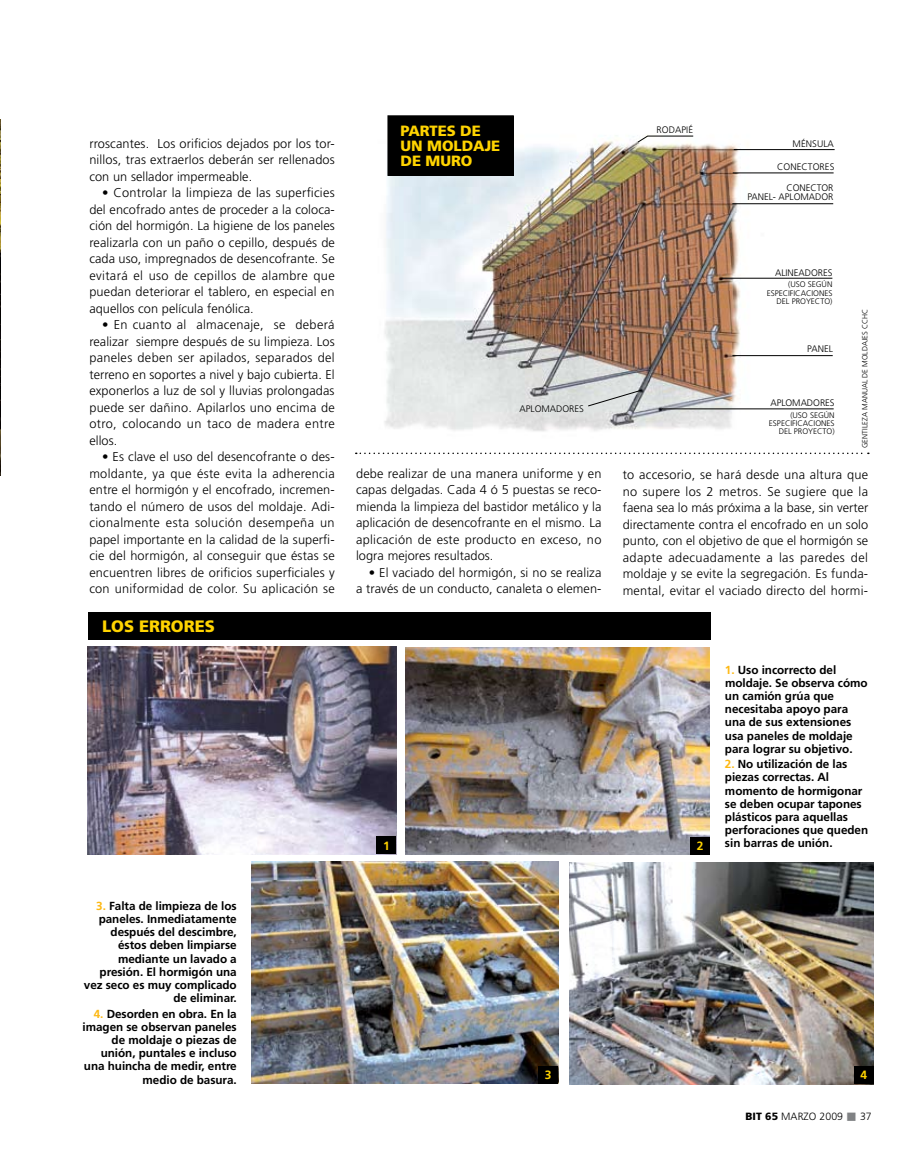
<style>
.page{position:relative;width:915px;height:1170px;background:#fff}
.page>*{position:absolute;margin:0;border:0;box-sizing:border-box;transform-origin:0 0}
.t1{font:900 16.5px "Frutiger";letter-spacing:-.005em;color:#ffd400}
.t2{font:900 14.85px/15.5px "Frutiger";letter-spacing:-.005em;color:#ffd400}
.t3{font:300 12.75px/16.5px "Frutiger";letter-spacing:.01em;color:#000;text-align:justify}
.t4{font:700 12px "Frutiger";color:#ffd400}
.t5{font:700 11.7px/13.2px "Frutiger";letter-spacing:-.005em;color:#000;text-align:right}
.t6{font:300 10.5px "Frutiger";letter-spacing:.005em;color:#000}
.t7{font:300 9.45px/9.4px "Frutiger";letter-spacing:-.005em;color:#000;text-align:right}
.t8{font:300 8.1px/8.1px "Frutiger";letter-spacing:-.005em;color:#000;text-align:right}
.t9{font:300 7.5px "Frutiger";letter-spacing:.005em;color:#000}
.s1{color:#fdb813}
.s2{font-weight:900}
.s3{color:#808284}
</style>
<div class="page">
<img style="left:0;top:119px;width:1px;height:356px">
<img style="left:384px;top:115px;width:451px;height:317px">
<img style="left:88px;top:646px;width:308px;height:208px">
<img style="left:405px;top:647px;width:304px;height:207px">
<img style="left:252px;top:861px;width:306px;height:222px">
<img style="left:569px;top:862px;width:304px;height:222px">
<div style="left:388px;top:116px;width:125px;height:59px;background:#000"></div>
<div style="left:88px;top:611px;width:622px;height:28px;background:#000"></div>
<div style="left:376px;top:836px;width:20px;height:18px;background:#000"></div>
<div style="left:690px;top:837px;width:19px;height:17px;background:#000"></div>
<div style="left:853px;top:1066px;width:20px;height:17px;background:#000"></div>
<div style="left:538px;top:1066px;width:20px;height:17px;background:#000"></div>
<svg style="left:355px;top:452px;width:513px;height:2px"></svg>
<hr style="left:733px;top:149px;width:101px;height:1px;background:#000">
<hr style="left:732px;top:172px;width:101px;height:1px;background:#000">
<hr style="left:732px;top:203px;width:100px;height:1px;background:#000">
<svg style="left:636px;top:135px;width:57px;height:8px"></svg>
<hr style="left:721px;top:278px;width:111px;height:1px;background:#000">
<hr style="left:732px;top:355px;width:100px;height:1px;background:#000">
<hr style="left:661px;top:408px;width:172px;height:1px;background:#000">
<svg style="left:587px;top:389px;width:54px;height:18px"></svg>
<p class="t3" style="left:89px;top:135px;width:247px">rroscantes. Los orificios dejados por los tor&shy;nillos, tras extraerlos deberán ser rellenados con un sellador impermeable.</p>
<p class="t3" style="left:89px;top:184px;width:247px;text-indent:13px">• Controlar la limpieza de las superficies del encofrado antes de proceder a la coloca&shy;ción del hormigón. La higiene de los paneles realizarla con un paño o cepillo, después de cada uso, impregnados de desencofrante. Se evitará el uso de cepillos de alambre que puedan deteriorar el tablero, en especial en aquellos con película fenólica.</p>
<p class="t3" style="left:89px;top:316px;width:247px;text-indent:13px">• En cuanto al almacenaje, se deberá realizar siempre después de su limpieza. Los paneles deben ser apilados, separados del terreno en soportes a nivel y bajo cubierta. El exponerlos a luz de sol y lluvias prolongadas puede ser dañino. Apilarlos uno encima de otro, colocando un taco de madera entre ellos.</p>
<p class="t3" style="left:89px;top:448px;width:247px;text-indent:13px">• Es clave el uso del desencofrante o des&shy;moldante, ya que éste evita la adherencia entre el hormigón y el encofrado, incremen&shy;tando el número de usos del moldaje. Adi&shy;cionalmente esta solución desempeña un papel importante en la calidad de la superfi&shy;cie del hormigón, al conseguir que éstas se encuentren libres de orificios superficiales y con uniformidad de color. Su aplicación se</p>
<p class="t1" style="left:102px;top:616px;width:114px">LOS ERRORES</p>
<p class="t5" style="left:84px;top:898px;width:154px"><span class="s1">3.</span> Falta de limpieza de los paneles. Inmediatamente después del descimbre, éstos deben limpiarse mediante un lavado a presión. El hormigón una vez seco es muy complicado de eliminar.</p>
<p class="t5" style="left:83px;top:1006px;width:156px"><span class="s1">4.</span> Desorden en obra. En la imagen se observan paneles de moldaje o piezas de unión, puntales e incluso una huincha de medir, entre medio de basura.</p>
<p class="t2" style="left:400px;top:122px;width:100px">PARTES DE<br>UN MOLDAJE<br>DE MURO</p>
<p class="t7" style="left:656px;top:125px;width:38px">rodapié</p>
<p class="t7" style="left:792px;top:138px;width:43px">m énsula</p>
<p class="t7" style="left:776px;top:162px;width:59px">c onectores</p>
<p class="t7" style="left:747px;top:183px;width:87px">conector<br>panel- aplomador</p>
<p class="t7" style="left:519px;top:404px;width:66px">aplomadores</p>
<p class="t3" style="left:356px;top:465px;width:247px">debe realizar de una manera uniforme y en capas delgadas. Cada 4 ó 5 puestas se reco&shy;mienda la limpieza del bastidor metálico y la aplicación de desencofrante en el mismo. La aplicación de este producto en exceso, no logra mejores resultados.</p>
<p class="t3" style="left:356px;top:564px;width:247px;text-align:right">• El vaciado del hormigón, si no se realiza<br>a través de un conducto, canaleta o elemen-</p>
<p class="t7" style="left:774px;top:267px;width:59px">alineadores</p>
<p class="t8" style="left:766px;top:280px;width:67px">(uso Según espec ificac iones del proyecto)</p>
<p class="t7" style="left:807px;top:344px;width:27px">panel</p>
<p class="t7" style="left:770px;top:398px;width:66px">aplomadores</p>
<p class="t8" style="left:768px;top:411px;width:67px">(uso Según espec ificac iones del proyecto)</p>
<p class="t9" style="left:860px;top:448px;width:140px;rotate:-90deg">GENTILEZA manual de moldajes cchc</p>
<p class="t3" style="left:622px;top:466px;width:247px">to accesorio, se hará desde una altura que no supere los 2 metros. Se sugiere que la faena sea lo más próxima a la base, sin verter directamente contra el encofrado en un solo punto, con el objetivo de que el hormigón se adapte adecuadamente a las paredes del moldaje y se evite la segregación. Es funda&shy;mental, evitar el vaciado directo del hormi-</p>
<p class="t5" style="left:724px;top:662px;width:144px;text-align:left"><span class="s1">1.</span> Uso incorrecto del moldaje. Se observa cómo un camión grúa que necesitaba apoyo para una de sus extensiones usa paneles de moldaje para lograr su objetivo.</p>
<p class="t5" style="left:724px;top:757px;width:145px;text-align:left"><span class="s1">2.</span> No utilización de las piezas correctas. Al momento de hormigonar se deben ocupar tapones plásticos para aquellas perforaciones que queden</p>
<p class="t4" style="left:383px;top:838px;width:8px">1</p>
<p class="t4" style="left:696px;top:839px;width:8px">2</p>
<p class="t5" style="left:724px;top:836px;width:109px">sin barras de unión.</p>
<p class="t4" style="left:544px;top:1067px;width:8px">3</p>
<p class="t4" style="left:860px;top:1067px;width:8px">4</p>
<p class="t6" style="left:745px;top:1110px;width:128px"><span class="s2">BIT 65</span> marzo 2009 <span class="s3">■</span> 37</p>
</div>
